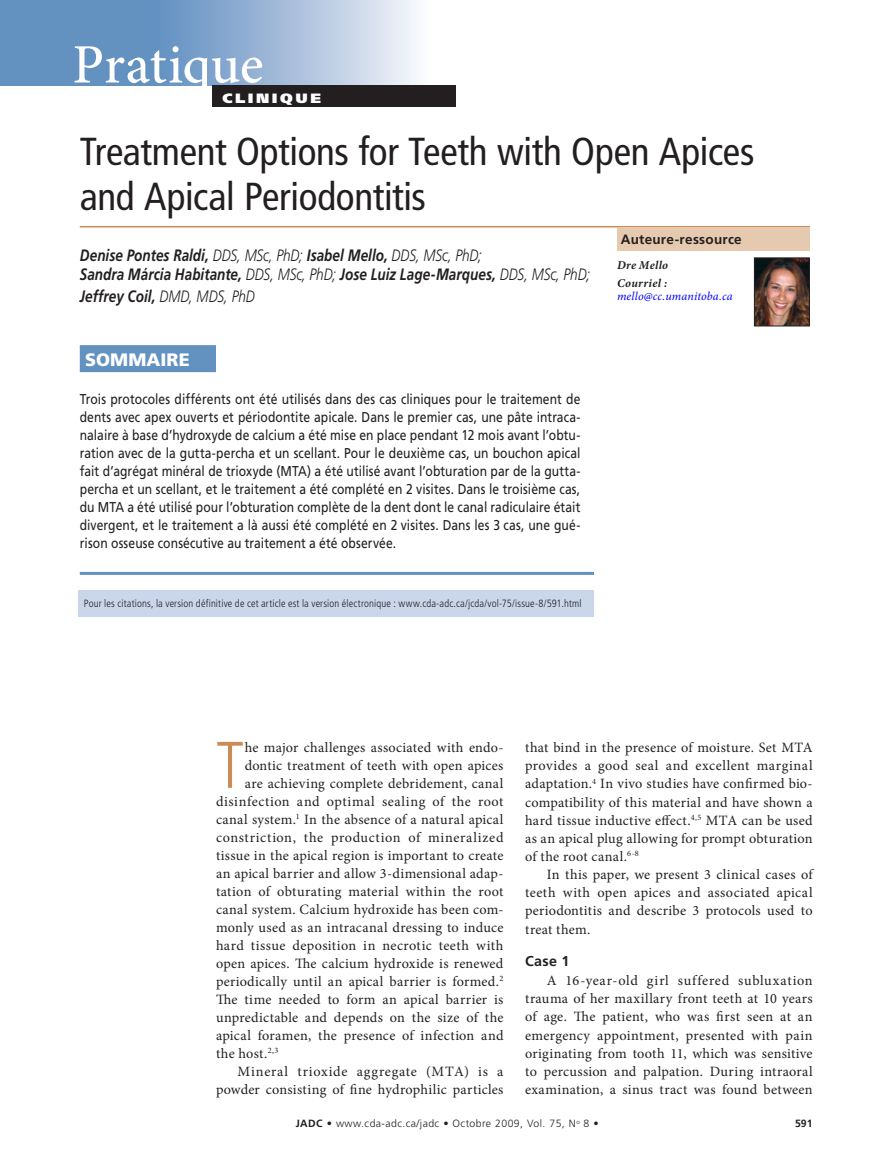
<style>
.page{position:relative;width:891px;height:1175px;background:#fff}
.page>*{position:absolute;margin:0;border:0;box-sizing:border-box;transform-origin:0 0}
.t1{font:300 condensed 65.85px "Frutiger LT Std";color:#c98c58}
.t2{font:500 55.5px "Minion Pro";letter-spacing:-.005em;color:#fff}
.t3{font:condensed 39px/45px "Frutiger LT Std";letter-spacing:-.01em;color:#231f20}
.t4{font:900 18px "Frutiger LT Std";letter-spacing:.005em;color:#fff}
.t5{font:italic 700 16.5px/19.5px "Frutiger LT Std";color:#231f20;scale:.82 1}
.t6{font:14.25px/18.1px "Minion Pro";letter-spacing:.02em;color:#231f20;text-align:justify}
.t7{font:14.25px/18px "Frutiger LT Std";letter-spacing:.01em;color:#231f20;text-align:justify;scale:.85 1}
.t8{font:14.25px "Minion Pro";letter-spacing:.045em;color:#231f20}
.t9{font:14.25px "Minion Pro";letter-spacing:.04em;color:#231f20}
.t10{font:14.25px "Minion Pro";letter-spacing:.055em;color:#231f20}
.t11{font:700 14.25px "Frutiger LT Std";color:#231f20}
.t12{font:700 13.5px "Frutiger LT Std";letter-spacing:.02em;color:#231f20}
.t13{font:900 13.5px "Frutiger LT Std";letter-spacing:.165em;color:#fff;scale:1.15 1}
.t14{font:italic 12px "Minion Pro";letter-spacing:.01em;color:#00f}
.t15{font:italic 700 12px/17.9px "Minion Pro";letter-spacing:.025em;color:#231f20}
.t16{font:300 condensed 10.5px "Frutiger LT Std";letter-spacing:.015em;color:#231f20}
.t17{font:300 10.5px "Frutiger LT Std";letter-spacing:.04em;color:#231f20}
.t18{font:700 10.5px "Frutiger LT Std";color:#231f20}
.s1{font-weight:300}
.s2{font-weight:700}
</style>
<div class="page">
<div style="left:0;top:0;width:397px;height:86px;background:#6392c1"></div>
<div style="left:158px;top:0;width:274px;height:85px;background:linear-gradient(to right,#5f8dc0,#faf9fc)"></div>
<div style="left:212px;top:86px;width:244px;height:21px;background:#231f20"></div>
<hr style="left:80px;top:226px;width:730px;height:1px;background:#c98c58">
<div style="left:80px;top:345px;width:136px;height:27px;background:#6392c1"></div>
<hr style="left:80px;top:572px;width:514px;height:3px;background:#6392c1">
<div style="left:617px;top:227px;width:193px;height:24px;background:#e6caaf"></div>
<div style="left:78px;top:590px;width:516px;height:26px;background:#cad6ea"></div>
<img style="left:756px;top:259px;width:52px;height:65px">
<div style="left:754px;top:257px;width:56px;height:69px;border:1px solid #231f20"></div>
<h2 class="t2" style="left:72px;top:32px;width:193px">Pratique</h2>
<p class="t13" style="left:222px;top:90px;width:87px">CLINIQUE</p>
<h3 class="t3" style="left:80px;top:129px;width:676px">Treatment Options for Teeth with Open Apices and Apical Periodontitis</h3>
<p class="t5" style="left:80px;top:245px;width:624px">Denise Pontes Raldi, <span class="s1">DDS, MSc, PhD;</span> Isabel Mello, <span class="s1">DDS, MSc, PhD;<br></span>Sandra Márcia Habitante, <span class="s1">DDS, MSc, PhD;</span> Jose Luiz Lage-Marques, <span class="s1">DDS, MSc, PhD;</span></p>
<p class="t5" style="left:80px;top:286px;width:215px">Jeffrey Coil, <span class="s1">DMD, MDS, PhD</span></p>
<p class="t12" style="left:621px;top:232px;width:122px">Auteure-ressource</p>
<p class="t15" style="left:617px;top:256px;width:53px">Dre Mello<br>Courriel :</p>
<p class="t14" style="left:617px;top:288px;width:117px">mello@cc.umanitoba.ca</p>
<p class="t4" style="left:85px;top:349px;width:106px">SOMMAIRE</p>
<p class="t7" style="left:80px;top:390px;width:591px">Trois protocoles différents ont été utilisés dans des cas cliniques pour le traitement de dents avec apex ouverts et périodontite apicale. Dans le premier cas, une pâte intraca&shy;nalaire à base d’hydroxyde de calcium a été mise en place pendant 12 mois avant l’obtu&shy;ration avec de la gutta-percha et un scellant. Pour le deuxième cas, un bouchon apical fait d’agrégat minéral de trioxyde (MTA) a été utilisé avant l’obturation par de la gutta&shy;percha et un scellant, et le traitement a été complété en 2 visites. Dans le troisième cas, du MTA a été utilisé pour l’obturation complète de la dent dont le canal radiculaire était divergent, et le traitement a là aussi été complété en 2 visites. Dans les 3 cas, une gué&shy;rison osseuse consécutive au traitement a été observée.</p>
<p class="t16" style="left:84px;top:598px;width:499px">Pour les citations, la version définitive de cet article est la version électronique : www.cda-adc.ca/jcda/vol-75/issue-8/591.html</p>
<h1 class="t1" style="left:216px;top:727px;width:30px">T</h1>
<p class="t6" style="left:245px;top:738px;width:260px">he major challenges associated with endo-</p>
<p class="t6" style="left:245px;top:756px;width:260px">dontic treatment of teeth with open apices</p>
<p class="t6" style="left:245px;top:774px;width:260px">are achieving complete debridement, canal</p>
<p class="t9" style="left:216px;top:791px;width:289px">disinfection and optimal sealing of the root</p>
<p class="t6" style="left:216px;top:810px;width:289px">canal system.<sup>1</sup> In the absence of a natural apical</p>
<p class="t8" style="left:216px;top:827px;width:289px">constriction, the production of mineralized</p>
<p class="t6" style="left:216px;top:846px;width:289px">tissue in the apical region is important to create</p>
<p class="t6" style="left:216px;top:864px;width:289px">an apical barrier and allow 3-dimensional adap-</p>
<p class="t6" style="left:216px;top:882px;width:289px">tation of obturating material within the root</p>
<p class="t6" style="left:216px;top:900px;width:289px">canal system. Calcium hydroxide has been com-</p>
<p class="t6" style="left:216px;top:918px;width:289px">monly used as an intracanal dressing to induce</p>
<p class="t6" style="left:216px;top:936px;width:289px">hard tissue deposition in necrotic teeth with</p>
<p class="t6" style="left:216px;top:954px;width:289px">open apices. The calcium hydroxide is renewed</p>
<p class="t6" style="left:216px;top:972px;width:289px">periodically until an apical barrier is formed.<sup>2</sup></p>
<p class="t6" style="left:216px;top:990px;width:289px">The time needed to form an apical barrier is</p>
<p class="t6" style="left:216px;top:1008px;width:289px">unpredictable and depends on the size of the</p>
<p class="t6" style="left:216px;top:1026px;width:289px">apical foramen, the presence of infection and</p>
<p class="t6" style="left:216px;top:1044px;width:64px">the host.<sup>2,3</sup></p>
<p class="t10" style="left:238px;top:1061px;width:267px">Mineral trioxide aggregate (MTA) is a</p>
<p class="t6" style="left:216px;top:1080px;width:289px">powder consisting of fine hydrophilic particles</p>
<p class="t6" style="left:525px;top:738px;width:289px">that bind in the presence of moisture. Set MTA provides a good seal and excellent marginal adaptation.<sup>4</sup> In vivo studies have confirmed bio&shy;compatibility of this material and have shown a hard tissue inductive effect.<sup>4,5</sup> MTA can be used as an apical plug allowing for prompt obturation of the root canal.<sup>6-8</sup></p>
<p class="t6" style="left:525px;top:865px;width:289px;text-indent:22px">In this paper, we present 3 clinical cases of teeth with open apices and associated apical periodontitis and describe 3 protocols used to treat them.</p>
<p class="t11" style="left:525px;top:952px;width:46px">Case 1</p>
<p class="t6" style="left:525px;top:971px;width:289px;text-indent:22px">A 16-year-old girl suffered subluxation trauma of her maxillary front teeth at 10 years of age. The patient, who was first seen at an emergency appointment, presented with pain originating from tooth 11, which was sensitive to percussion and palpation. During intraoral examination, a sinus tract was found between</p>
<p class="t17" style="left:296px;top:1117px;width:304px"><span class="s2">JADC •</span> www.cda-adc.ca/jadc • Octobre 2009, Vol. 75, N<sup>o</sup> 8 •</p>
<p class="t18" style="left:795px;top:1117px;width:19px">591</p>
</div>
